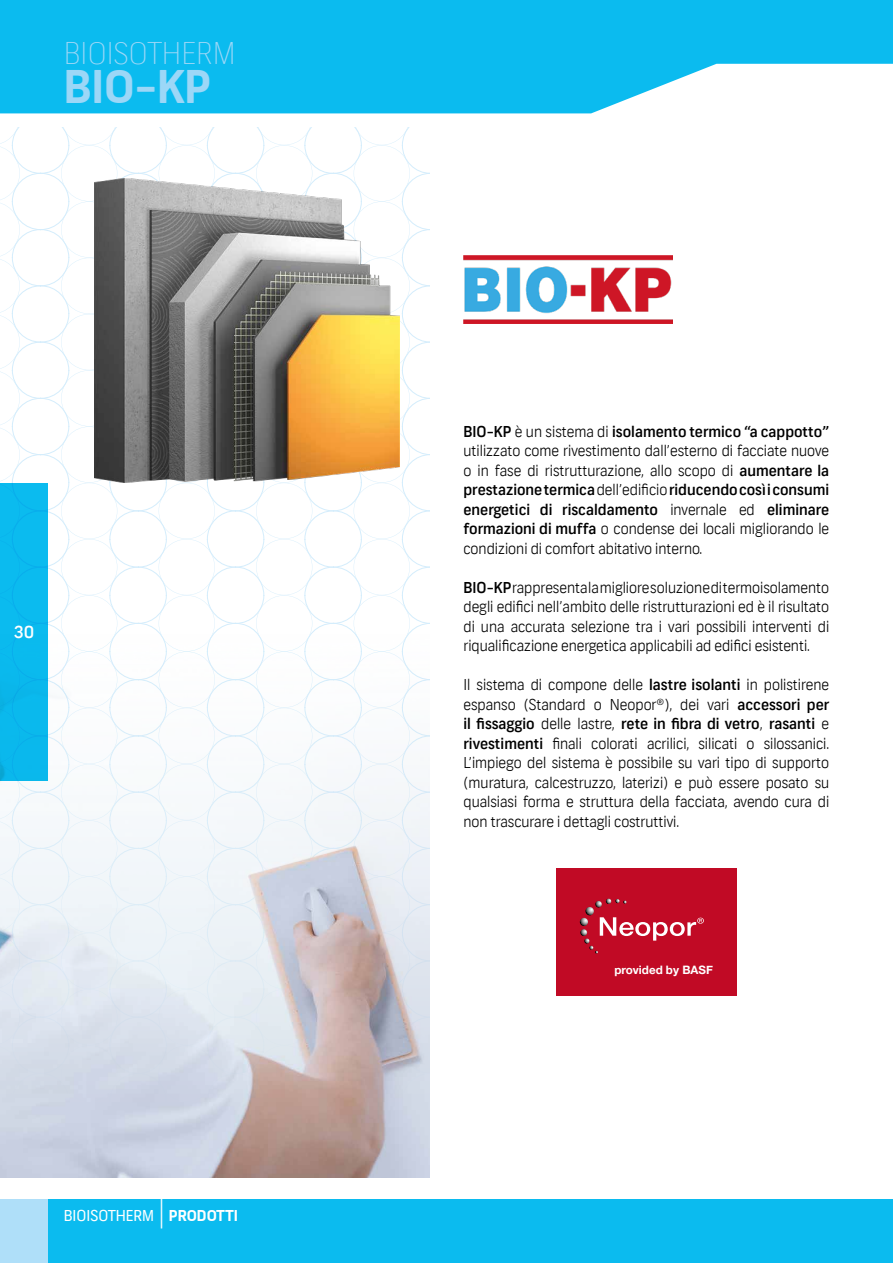
<style>
.page{position:relative;width:893px;height:1263px;background:#fff}
.page>*{position:absolute;margin:0;border:0;box-sizing:border-box;transform-origin:0 0}
.t1{font:700 45px "Frank";color:#9cd7f7}
.t2{font:100 30px "Frank";color:#9cd7f7}
.t3{font:500 16.5px "Frank";color:#fff}
.t4{font:300 15px/19.5px "Frank";color:#000;text-align:justify}
.t5{font:15px "Frank";color:#fff}
.t6{font:700 11.55px "Helvetica Neue";color:#fff}
.s1{font-size:28.5px}
.s2{font-weight:700}
.s3{font-weight:500}
</style>
<div class="page">
<svg style="left:0;top:128px;width:429px;height:499px"></svg>
<div style="left:47px;top:1199px;width:846px;height:64px;background:#0bbbef"></div>
<svg style="left:0;top:0;width:893px;height:113px;background:#27c2f0"></svg>
<div style="left:0;top:1199px;width:47px;height:64px;background:#afdff9"></div>
<img style="left:95px;top:178px;width:304px;height:305px">
<img style="left:463px;top:255px;width:210px;height:68px">
<img style="left:0;top:627px;width:429px;height:551px">
<div style="left:0;top:483px;width:47px;height:297px;background:#0bbbef"></div>
<div style="left:556px;top:868px;width:180px;height:128px;background:#c10a25"></div>
<svg style="left:580px;top:898px;width:124px;height:55px"></svg>
<h2 class="t2" style="left:64px;top:35px;width:173px">BIOISOTHERM</h2>
<h1 class="t1" style="left:64px;top:59px;width:149px">BIO-KP</h1>
<p class="t3" style="left:14px;top:622px;width:22px">30</p>
<p class="t5" style="left:64px;top:1207px;width:176px">BIOISOTHERM <span class="s1">|</span> <span class="s2">PRODOTTI</span></p>
<p class="t4" style="left:463px;top:421px;width:367px"><span class="s3">BIO-KP</span> è un sistema di <span class="s3">isolamento termico “a cappotto” </span>utilizzato come rivestimento dall’esterno di facciate nuove o in fase di ristrutturazione, allo scopo di <span class="s3">aumentare la prestazione termica</span> dell’edificio <span class="s3">riducendo così i consumi energetici di riscaldamento</span> invernale ed <span class="s3">eliminare formazioni di muffa</span> o condense dei locali migliorando le condizioni di comfort abitativo interno.</p>
<p class="t4" style="left:463px;top:577px;width:367px"><span class="s3">BIO-KP</span> rappresenta la migliore soluzione di termoisolamento degli edifici nell’ambito delle ristrutturazioni ed è il risultato di una accurata selezione tra i vari possibili interventi di riqualificazione energetica applicabili ad edifici esistenti.</p>
<p class="t4" style="left:463px;top:675px;width:367px">Il sistema di compone delle <span class="s3">lastre isolanti</span> in polistirene espanso (Standard o Neopor®), dei vari <span class="s3">accessori per il fissaggio</span> delle lastre, <span class="s3">rete in fibra di vetro</span>, <span class="s3">rasanti</span> e <span class="s3">rivestimenti</span> finali colorati acrilici, silicati o silossanici.<br>L’impiego del sistema è possibile su vari tipo di supporto (muratura, calcestruzzo, laterizi) e può essere posato su qualsiasi forma e struttura della facciata, avendo cura di non trascurare i dettagli costruttivi.</p>
<p class="t6" style="left:614px;top:961px;width:100px">provided by BASF</p>
</div>
